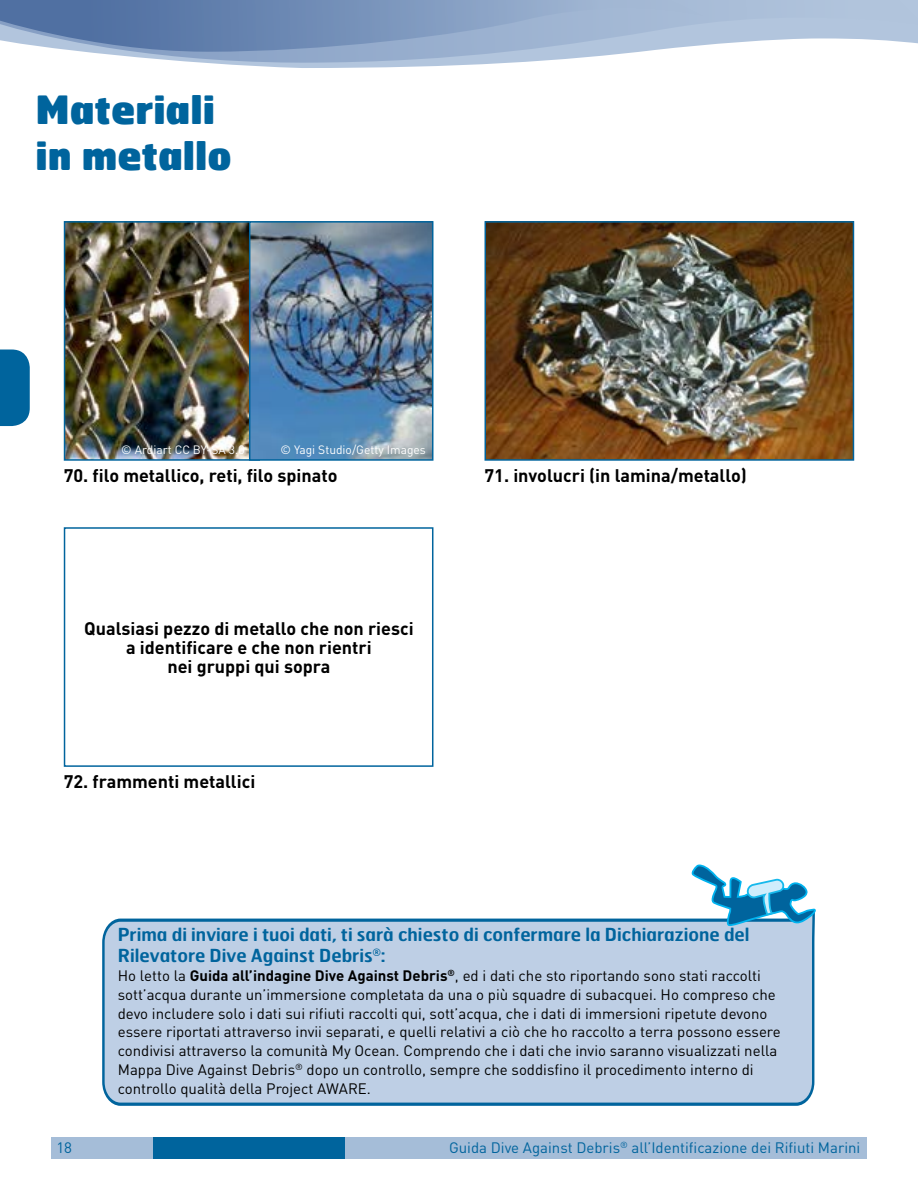
<style>
.page{position:relative;width:918px;height:1188px;background:#fff}
.page>*{position:absolute;margin:0;border:0;box-sizing:border-box;transform-origin:0 0}
.t1{font:900 39px/46.8px "Hermes FB";color:#00649d}
.t2{font:700 18px/18.8px "DINOT";color:#000;text-align:center}
.t3{font:600 18px/21.6px "Hermes FB";color:#00649d}
.t4{font:15px/18.8px "DINOT";color:#000}
.t5{font:15px "DINOT";color:#00649d}
.t6{font:12px "DINOT";color:#fff}
.s1{font-weight:700}
</style>
<div class="page">
<div style="left:51px;top:1137px;width:816px;height:21px;background:#a5bdd8"></div>
<div style="left:153px;top:1137px;width:191px;height:21px;background:#00649d"></div>
<svg style="left:223px;top:64px;width:261px;height:4px"></svg>
<svg style="left:87px;top:0;width:831px;height:64px;fill:#b2c5dd"></svg>
<svg style="left:0;top:0;width:709px;height:52px;background:#829bc0"></svg>
<img style="left:488px;top:224px;width:363px;height:234px">
<div style="left:485px;top:221px;width:369px;height:240px;border:2px solid #00649d"></div>
<div style="left:64px;top:527px;width:369px;height:240px;border:2px solid #00649d"></div>
<img style="left:67px;top:224px;width:182px;height:234px">
<div style="left:64px;top:221px;width:196px;height:240px;border:2px solid #00649d"></div>
<img style="left:252px;top:224px;width:178px;height:234px">
<div style="left:249px;top:221px;width:184px;height:240px;border:2px solid #00649d"></div>
<svg style="left:0;top:350px;width:30px;height:76px;background:#0f6da3"></svg>
<div style="left:102px;top:918px;width:713px;height:188px;background:#becfe5"></div>
<svg style="left:690px;top:864px;width:126px;height:63px"></svg>
<h1 class="t1" style="left:36px;top:84px;width:198px">Materiali in metallo</h1>
<p class="t6" style="left:121px;top:442px;width:125px">© Ardiart CC BY-SA 3.0</p>
<p class="t6" style="left:280px;top:442px;width:147px">© Yagi Studio/Getty Images</p>
<p class="t2" style="left:64px;top:466px;width:275px">70. filo metallico, reti, filo spinato</p>
<p class="t2" style="left:485px;top:466px;width:264px">71. involucri (in lamina/metallo)</p>
<p class="t2" style="left:84px;top:619px;width:331px">Qualsiasi pezzo di metallo che non riesci a identificare e che non rientri<br>nei gruppi qui sopra</p>
<p class="t2" style="left:64px;top:772px;width:193px">72. frammenti metallici</p>
<p class="t3" style="left:118px;top:923px;width:633px">Prima di inviare i tuoi dati, ti sarà chiesto di confermare la Dichiarazione del<br>Rilevatore Dive Against Debris<sup>®</sup>:</p>
<p class="t4" style="left:118px;top:966px;width:664px">Ho letto la <span class="s1">Guida all’indagine Dive Against Debris</span><sup>®</sup>, ed i dati che sto riportando sono stati raccolti sott’acqua durante un’immersione completata da una o più squadre di subacquei. Ho compreso che devo includere solo i dati sui rifiuti raccolti qui, sott’acqua, che i dati di immersioni ripetute devono essere riportati attraverso invii separati, e quelli relativi a ciò che ho raccolto a terra possono essere condivisi attraverso la comunità My Ocean. Comprendo che i dati che invio saranno visualizzati nella Mappa Dive Against Debris<sup>®</sup> dopo un controllo, sempre che soddisfino il procedimento interno di controllo qualità della Project AWARE.</p>
<p class="t5" style="left:56px;top:1139px;width:17px">18</p>
<p class="t5" style="left:449px;top:1138px;width:413px">Guida Dive Against Debris<sup>®</sup> all’Identificazione dei Rifiuti Marini</p>
</div>
